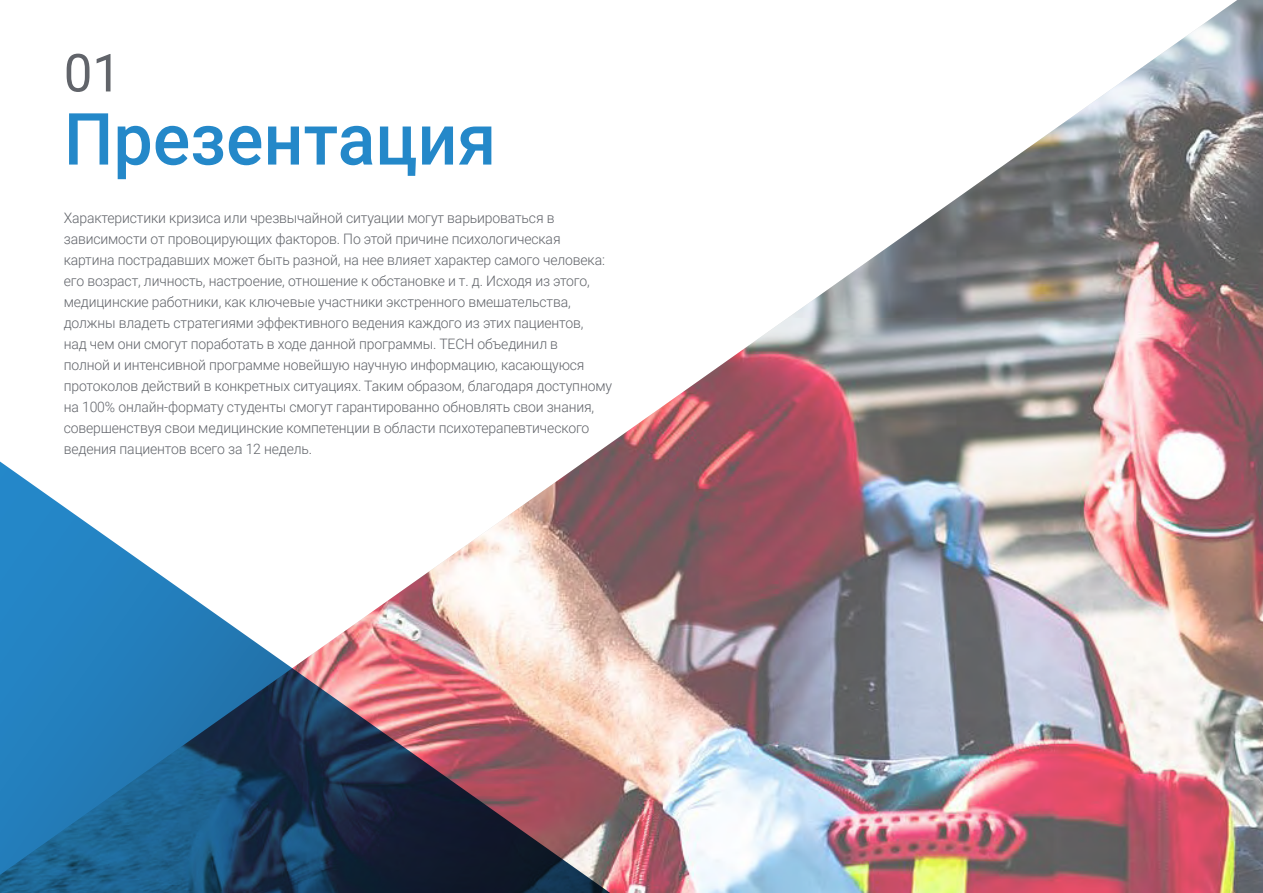
<style>
.page{position:relative;width:1263px;height:893px;background:#fff}
.page>*{position:absolute;margin:0;border:0;box-sizing:border-box;transform-origin:0 0}
.t1{font:500 72px "Roboto";color:#2488c9}
.t2{font:52.5px "Roboto";color:#61646a}
.t3{font:300 14.4px/21px "Roboto";letter-spacing:-.01em;color:#61646a}
</style>
<div class="page">
<img style="left:606px;top:0;width:657px;height:893px">
<svg style="left:0;top:446px;width:640px;height:447px"></svg>
<h2 class="t2" style="left:64px;top:36px;width:59px">01</h2>
<h1 class="t1" style="left:64px;top:89px;width:434px">Презентация</h1>
<p class="t3" style="left:64px;top:207px;width:550px">Характеристики кризиса или чрезвычайной ситуации могут варьироваться в зависимости от провоцирующих факторов. По этой причине психологическая картина пострадавших может быть разной, на нее влияет характер самого человека: его возраст, личность, настроение, отношение к обстановке и т. д. Исходя из этого, медицинские работники, как ключевые участники экстренного вмешательства, должны владеть стратегиями эффективного ведения каждого из этих пациентов,<br>над чем они смогут поработать в ходе данной программы. TECH объединил в<br>полной и интенсивной программе новейшую научную информацию, касающуюся протоколов действий в конкретных ситуациях. Таким образом, благодаря доступному на 100% онлайн-формату студенты смогут гарантированно обновлять свои знания, совершенствуя свои медицинские компетенции в области психотерапевтического ведения пациентов всего за 12 недель.</p>
</div>
